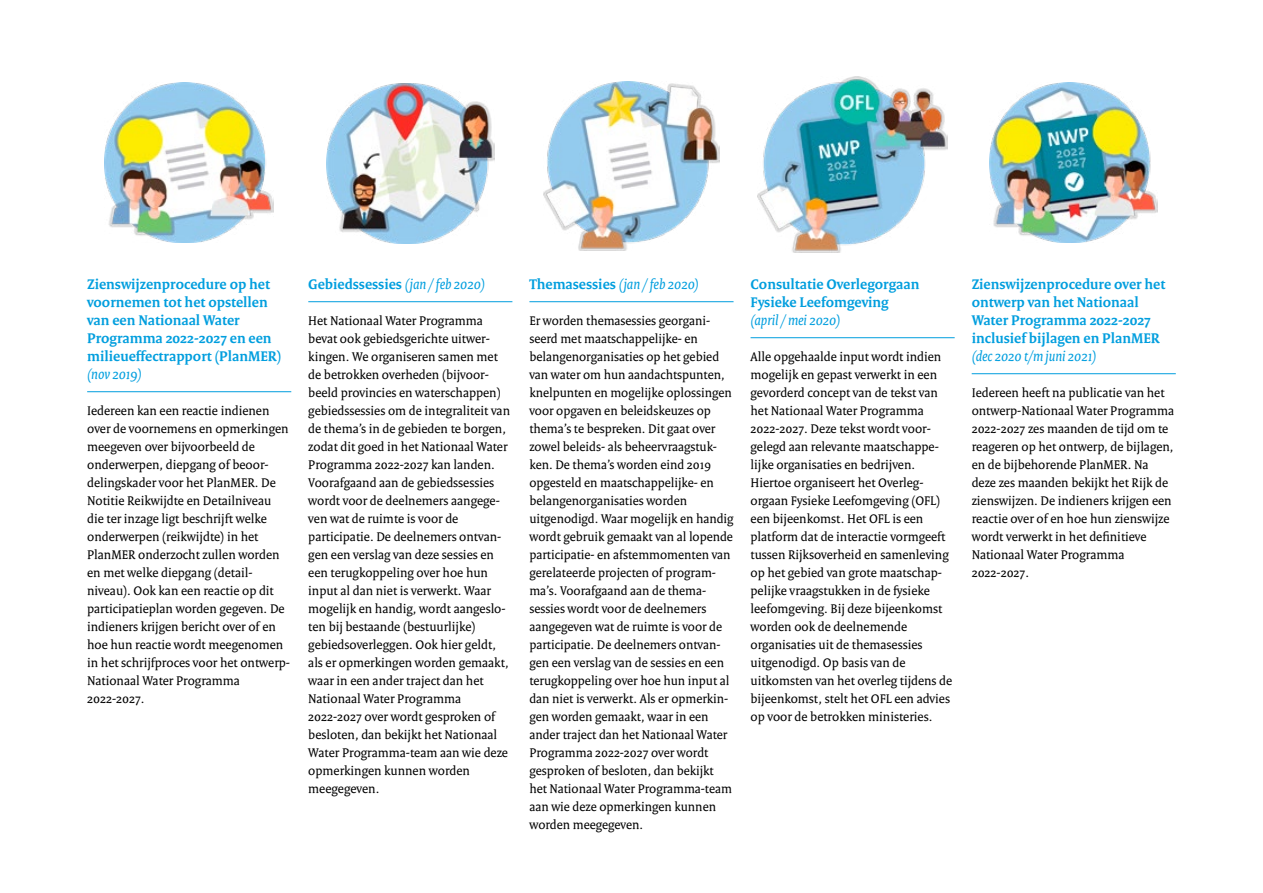
<style>
.page{position:relative;width:1263px;height:893px;background:#fff}
.page>*{position:absolute;margin:0;border:0;box-sizing:border-box;transform-origin:0 0}
._05_RO_Alineakop{font:700 15px/18px "Rijksoverheid Serif";color:#009ede}
._10_RO_Broodtekst{font:italic 15px "Rijksoverheid Serif";color:#009ede}
._05_RO_Alineakop-2{font:italic 15px "Rijksoverheid Serif";color:#009ede}
._10_RO_Broodtekst-2{font:13.5px/18px "Rijksoverheid Serif";color:#000}
._09_RO_Inleiding_Hoo{font:13.5px/18px "Rijksoverheid Serif";color:#000}
.s1{font-weight:400;font-style:italic}
.s2{font-weight:700;font-style:normal}
</style>
<div class="page">
<img style="left:105px;top:83px;width:169px;height:160px">
<img style="left:543px;top:82px;width:177px;height:169px">
<img style="left:757px;top:77px;width:191px;height:175px">
<img style="left:989px;top:83px;width:169px;height:160px">
<hr style="left:87px;top:391px;width:204px;height:1px;background:#009ede">
<hr style="left:529px;top:301px;width:204px;height:1px;background:#009ede">
<hr style="left:750px;top:337px;width:205px;height:1px;background:#009ede">
<hr style="left:972px;top:373px;width:204px;height:1px;background:#009ede">
<img style="left:326px;top:83px;width:168px;height:161px">
<hr style="left:308px;top:301px;width:204px;height:1px;background:#009ede">
<p class="_05_RO_Alineakop" style="left:87px;top:275px;width:195px">Zienswijzenprocedure op het voornemen tot het opstellen van een Nationaal Water<br>Programma 2022-2027 en een milieueffectrapport (PlanMER)</p>
<p class="_05_RO_Alineakop-2" style="left:87px;top:365px;width:56px">(nov 2019)</p>
<p class="_10_RO_Broodtekst-2" style="left:87px;top:401px;width:204px">Iedereen kan een reactie indienen over de voornemens en opmerkingen meegeven over bijvoorbeeld de onderwerpen, diepgang of beoor&shy;delingskader voor het PlanMER. De<br>Notitie Reikwijdte en Detailniveau die ter inzage ligt beschrijft welke onderwerpen (reikwijdte) in het<br>PlanMER onderzocht zullen worden en met welke diepgang (detail&shy;niveau). Ook kan een reactie op dit participatieplan worden gegeven. De indieners krijgen bericht over of en hoe hun reactie wordt meegenomen in het schrijfproces voor het ontwerp-<br>Nationaal Water Programma<br>2022-2027.</p>
<p class="_05_RO_Alineakop" style="left:308px;top:275px;width:178px">Gebiedssessies <span class="s1">(jan / feb 2020)</span></p>
<p class="_10_RO_Broodtekst-2" style="left:308px;top:311px;width:203px">Het Nationaal Water Programma bevat ook gebiedsgerichte uitwer&shy;kingen. We organiseren samen met de betrokken overheden (bijvoor&shy;beeld provincies en waterschappen) gebiedssessies om de integraliteit van de thema’s in de gebieden te borgen, zodat dit goed in het Nationaal Water Programma 2022-2027 kan landen.<br>Voorafgaand aan de gebiedssessies wordt voor de deelnemers aangege&shy;ven wat de ruimte is voor de participatie. De deelnemers ontvan&shy;gen een verslag van deze sessies en een terugkoppeling over hoe hun input al dan niet is verwerkt. Waar mogelijk en handig, wordt aangeslo&shy;ten bij bestaande (bestuurlijke) gebiedsoverleggen. Ook hier geldt, als er opmerkingen worden gemaakt, waar in een ander traject dan het Nationaal Water Programma 2022-2027 over wordt gesproken of besloten, dan bekijkt het Nationaal Water Programma-team aan wie deze opmerkingen kunnen worden meegegeven.</p>
<p class="_10_RO_Broodtekst" style="left:529px;top:275px;width:171px"><span class="s2">Themasessies</span> (jan / feb 2020)</p>
<p class="_10_RO_Broodtekst-2" style="left:529px;top:311px;width:206px">Er worden themasessies georgani&shy;seerd met maatschappelijke- en belangenorganisaties op het gebied van water om hun aandachtspunten, knelpunten en mogelijke oplossingen voor opgaven en beleidskeuzes op thema’s te bespreken. Dit gaat over zowel beleids- als beheervraagstuk&shy;ken. De thema’s worden eind 2019 opgesteld en maatschappelijke- en belangenorganisaties worden uitgenodigd. Waar mogelijk en handig wordt gebruik gemaakt van al lopende participatie- en afstemmomenten van gerelateerde projecten of program&shy;ma’s. Voorafgaand aan de thema&shy;sessies wordt voor de deelnemers aangegeven wat de ruimte is voor de participatie. De deelnemers ontvan&shy;gen een verslag van de sessies en een terugkoppeling over hoe hun input al dan niet is verwerkt. Als er opmerkin&shy;gen worden gemaakt, waar in een ander traject dan het Nationaal Water Programma 2022-2027 over wordt gesproken of besloten, dan bekijkt het Nationaal Water Programma-team aan wie deze opmerkingen kunnen worden meegegeven.</p>
<p class="_05_RO_Alineakop" style="left:750px;top:275px;width:170px">Consultatie Overlegorgaan<br>Fysieke Leefomgeving <span class="s1">(april / mei 2020)</span></p>
<p class="_09_RO_Inleiding_Hoo" style="left:750px;top:347px;width:203px">Alle opgehaalde input wordt indien mogelijk en gepast verwerkt in een gevorderd concept van de tekst van het Nationaal Water Programma 2022-2027. Deze tekst wordt voor&shy;gelegd aan relevante maatschappe&shy;lijke organisaties en bedrijven.<br>Hiertoe organiseert het Overleg&shy;orgaan Fysieke Leefomgeving (OFL) een bijeenkomst. Het OFL is een platform dat de interactie vormgeeft tussen Rijksoverheid en samenleving op het gebied van grote maatschap&shy;pelijke vraagstukken in de fysieke leefomgeving. Bij deze bijeenkomst worden ook de deelnemende organisaties uit de themasessies uitgenodigd. Op basis van de uitkomsten van het overleg tijdens de bijeenkomst, stelt het OFL een advies op voor de betrokken ministeries.</p>
<p class="_05_RO_Alineakop" style="left:972px;top:275px;width:195px">Zienswijzenprocedure over het ontwerp van het Nationaal<br>Water Programma 2022-2027 inclusief bijlagen en PlanMER <span class="s1">(dec 2020 t/m juni 2021)</span></p>
<p class="_09_RO_Inleiding_Hoo" style="left:972px;top:383px;width:204px">Iedereen heeft na publicatie van het ontwerp-Nationaal Water Programma<br>2022-2027 zes maanden de tijd om te reageren op het ontwerp, de bijlagen, en de bijbehorende PlanMER. Na deze zes maanden bekijkt het Rijk de zienswijzen. De indieners krijgen een reactie over of en hoe hun zienswijze wordt verwerkt in het definitieve<br>Nationaal Water Programma<br>2022-2027.</p>
</div>
